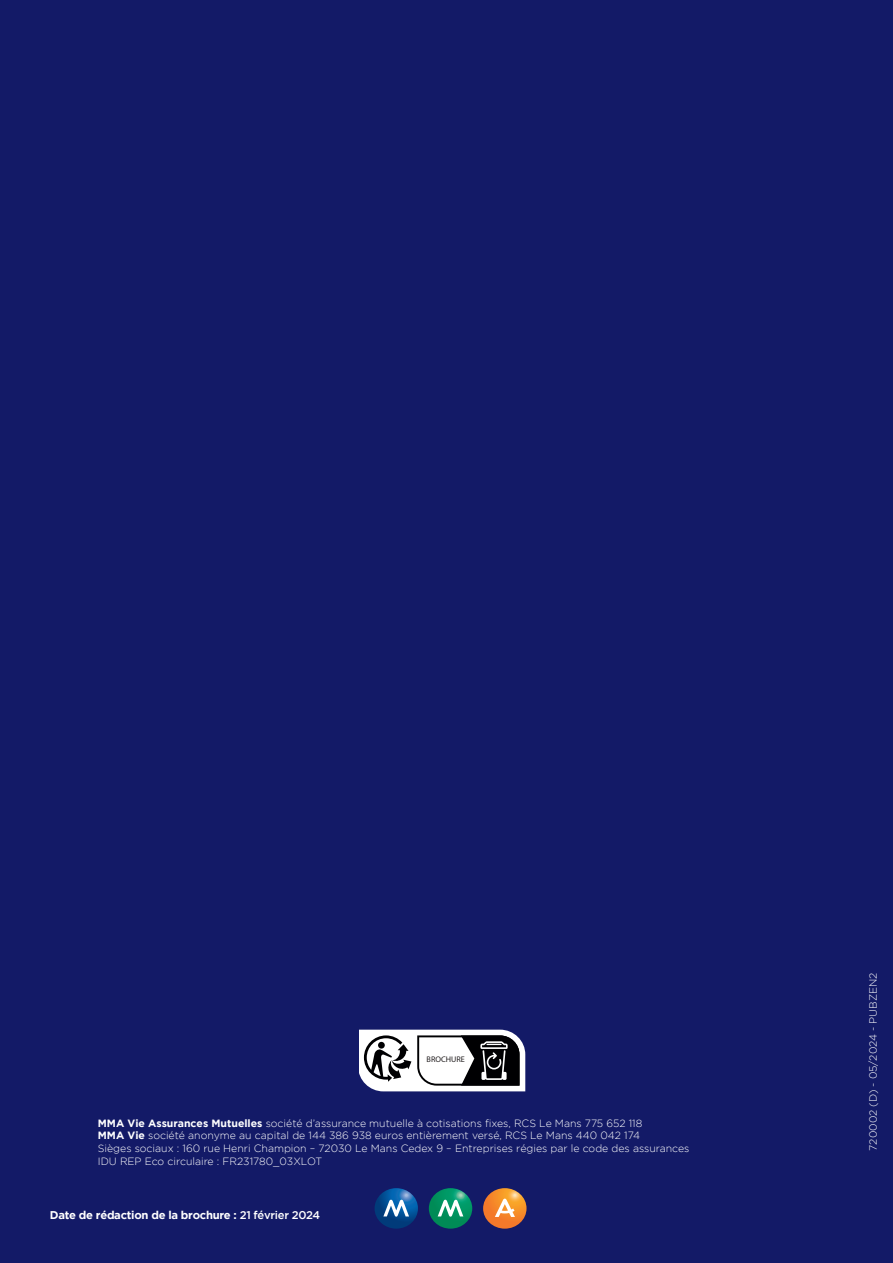
<style>
.page{position:relative;width:893px;height:1263px;background:#131a67}
.page>*{position:absolute;margin:0;border:0;box-sizing:border-box;transform-origin:0 0}
.t1{font:700 11.25px "Gotham";letter-spacing:-.025em;color:#fff}
.t2{font:300 10.5px "Gotham";color:#fff}
.t3{font:8.1px "Myriad Pro";color:#231f20}
.s1{font-weight:700}
.s2{font-weight:500}
</style>
<div class="page">
<svg style="left:375px;top:1188px;width:43px;height:41px"></svg>
<svg style="left:429px;top:1188px;width:43px;height:41px"></svg>
<svg style="left:483px;top:1188px;width:43px;height:41px"></svg>
<svg style="left:359px;top:1030px;width:166px;height:61px;background:#a8a8aa"></svg>
<p class="t3" style="left:427px;top:1054px;width:40px">BROCHURE</p>
<p class="t2" style="left:98px;top:1117px;width:546px"><span class="s1">MMA Vie Assurances Mutuelles</span> société d’assurance mutuelle à cotisations fixes, RCS Le Mans 775 652 118</p>
<p class="t2" style="left:98px;top:1130px;width:544px"><span class="s1">MMA Vie</span> société anonyme au capital de 144 386 938 euros entièrement versé, RCS Le Mans 440 042 174</p>
<p class="t2" style="left:98px;top:1142px;width:593px">Sièges sociaux : 160 rue Henri Champion – 72030 Le Mans Cedex 9 – Entreprises régies par le code des assurances</p>
<p class="t2" style="left:98px;top:1155px;width:226px">IDU REP Eco circulaire : FR231780_03XLOT</p>
<p class="t1" style="left:50px;top:1208px;width:272px">Date de rédaction de la brochure : <span class="s2">21 février 2024</span></p>
<p class="t2" style="left:867px;top:1150px;width:180px;rotate:-90deg">720002 (D) - 05/2024 - PUBZEN2</p>
</div>
